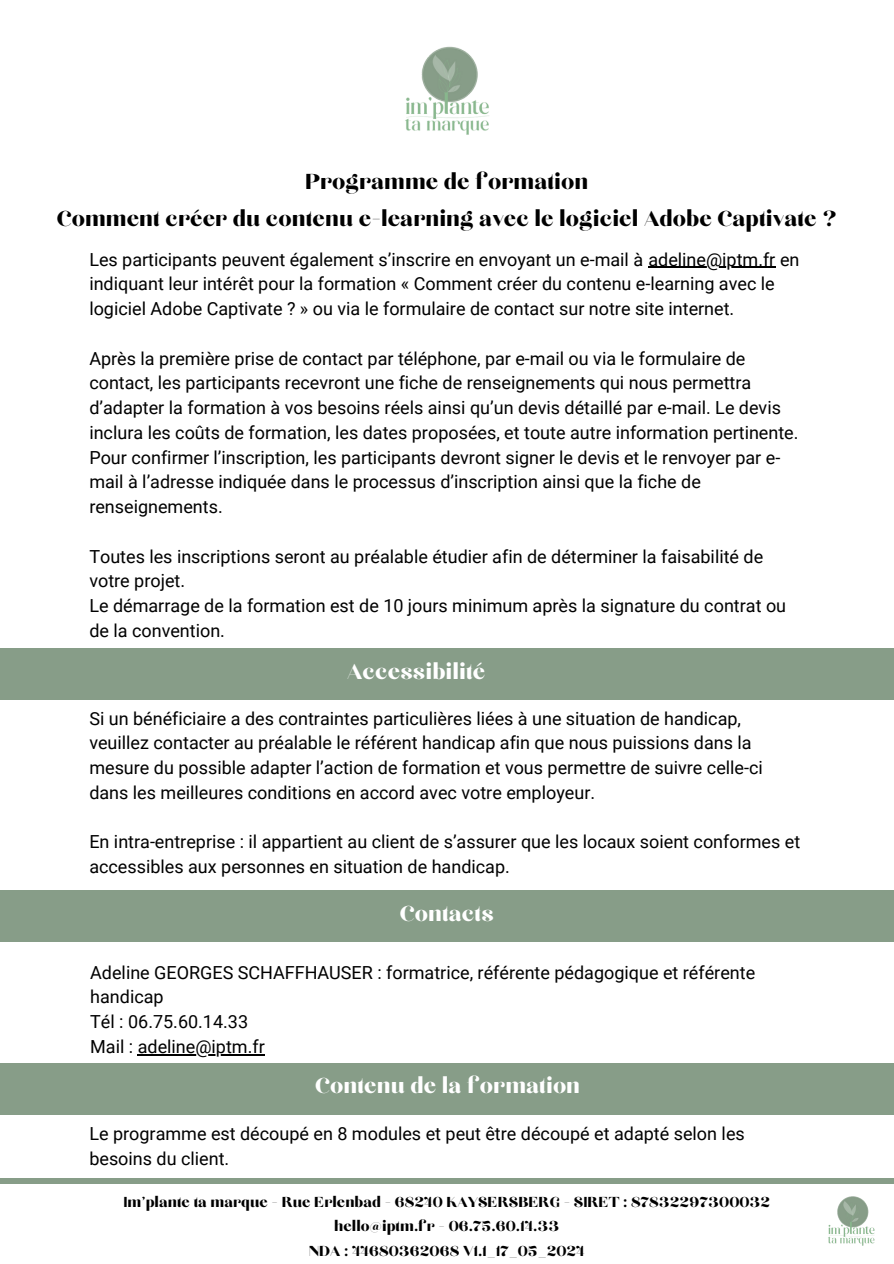
<style>
.page{position:relative;width:894px;height:1264px;background:#fff}
.page>*{position:absolute;margin:0;border:0;box-sizing:border-box;transform-origin:0 0}
.t1{font:27px/37.2px "Chloe";color:#000;text-align:center}
.t2{font:27px "Chloe";color:#fff}
.t3{font:18px/24.8px "Roboto";color:#000}
.t4{font:18px "Chloe";color:#000}
</style>
<div class="page">
<img style="left:405px;top:46px;width:84px;height:89px">
<img style="left:828px;top:1196px;width:47px;height:50px">
<div style="left:0;top:1178px;width:893px;height:6px;background:#879d88"></div>
<div style="left:0;top:890px;width:893px;height:52px;background:#879d88"></div>
<hr style="left:138px;top:1053px;width:127px;height:2px;background:#000">
<div style="left:0;top:1062px;width:893px;height:52px;background:#879d88"></div>
<hr style="left:648px;top:267px;width:127px;height:1px;background:#000">
<div style="left:0;top:647px;width:893px;height:52px;background:#879d88"></div>
<p class="t1" style="left:57px;top:164px;width:781px">Programme de formation<br>Comment créer du contenu e-learning avec le logiciel Adobe Captivate ?</p>
<p class="t3" style="left:89px;top:247px;width:711px">Les participants peuvent également s’inscrire en envoyant un e-mail à adeline@iptm.fr en</p>
<p class="t3" style="left:89px;top:272px;width:686px">indiquant leur intérêt pour la formation « Comment créer du contenu e-learning avec le logiciel Adobe Captivate ? » ou via le formulaire de contact sur notre site internet.</p>
<p class="t3" style="left:89px;top:346px;width:657px">Après la première prise de contact par téléphone, par e-mail ou via le formulaire de</p>
<h1 class="t3" style="left:89px;top:371px;width:710px">contact, les participants recevront une fiche de renseignements qui nous permettra d’adapter la formation à vos besoins réels ainsi qu’un devis détaillé par e-mail. Le devis inclura les coûts de formation, les dates proposées, et toute autre information pertinente.<br>Pour confirmer l’inscription, les participants devront signer le devis et le renvoyer par e-</h1>
<p class="t3" style="left:89px;top:470px;width:613px">mail à l’adresse indiquée dans le processus d’inscription ainsi que la fiche de renseignements.</p>
<p class="t3" style="left:89px;top:544px;width:675px">Toutes les inscriptions seront au préalable étudier afin de déterminer la faisabilité de</p>
<p class="t3" style="left:89px;top:569px;width:698px">votre projet.<br>Le démarrage de la formation est de 10 jours minimum après la signature du contrat ou</p>
<p class="t3" style="left:89px;top:618px;width:137px">de la convention.</p>
<h1 class="t2" style="left:347px;top:658px;width:140px">Accessibilité</h1>
<p class="t3" style="left:89px;top:706px;width:674px">Si un bénéficiaire a des contraintes particulières liées à une situation de handicap, veuillez contacter au préalable le référent handicap afin que nous puissions dans la mesure du possible adapter l’action de formation et vous permettre de suivre celle-ci dans les meilleures conditions en accord avec votre employeur.</p>
<p class="t3" style="left:89px;top:829px;width:712px">En intra-entreprise : il appartient au client de s’assurer que les locaux soient conformes et accessibles aux personnes en situation de handicap.</p>
<p class="t2" style="left:399px;top:901px;width:96px">Contacts</p>
<h1 class="t3" style="left:90px;top:960px;width:666px">Adeline GEORGES SCHAFFHAUSER : formatrice, référente pédagogique et référente handicap</h1>
<p class="t3" style="left:90px;top:1009px;width:159px">Tél : 06.75.60.14.33</p>
<p class="t3" style="left:90px;top:1034px;width:176px">Mail : adeline@iptm.fr</p>
<p class="t2" style="left:315px;top:1072px;width:266px">Contenu de la formation</p>
<p class="t3" style="left:89px;top:1121px;width:656px">Le programme est découpé en 8 modules et peut être découpé et adapté selon les besoins du client.</p>
<p class="t4" style="left:123px;top:1193px;width:648px">Im’plante ta marque - Rue Erlenbad - 68240 KAYSERSBERG - SIRET : 87832297300032</p>
<p class="t4" style="left:334px;top:1217px;width:226px">hello@iptm.fr - 06.75.60.14.33</p>
<p class="t4" style="left:309px;top:1242px;width:277px">NDA : 44680362068 V1.1_17_05_2024</p>
</div>
